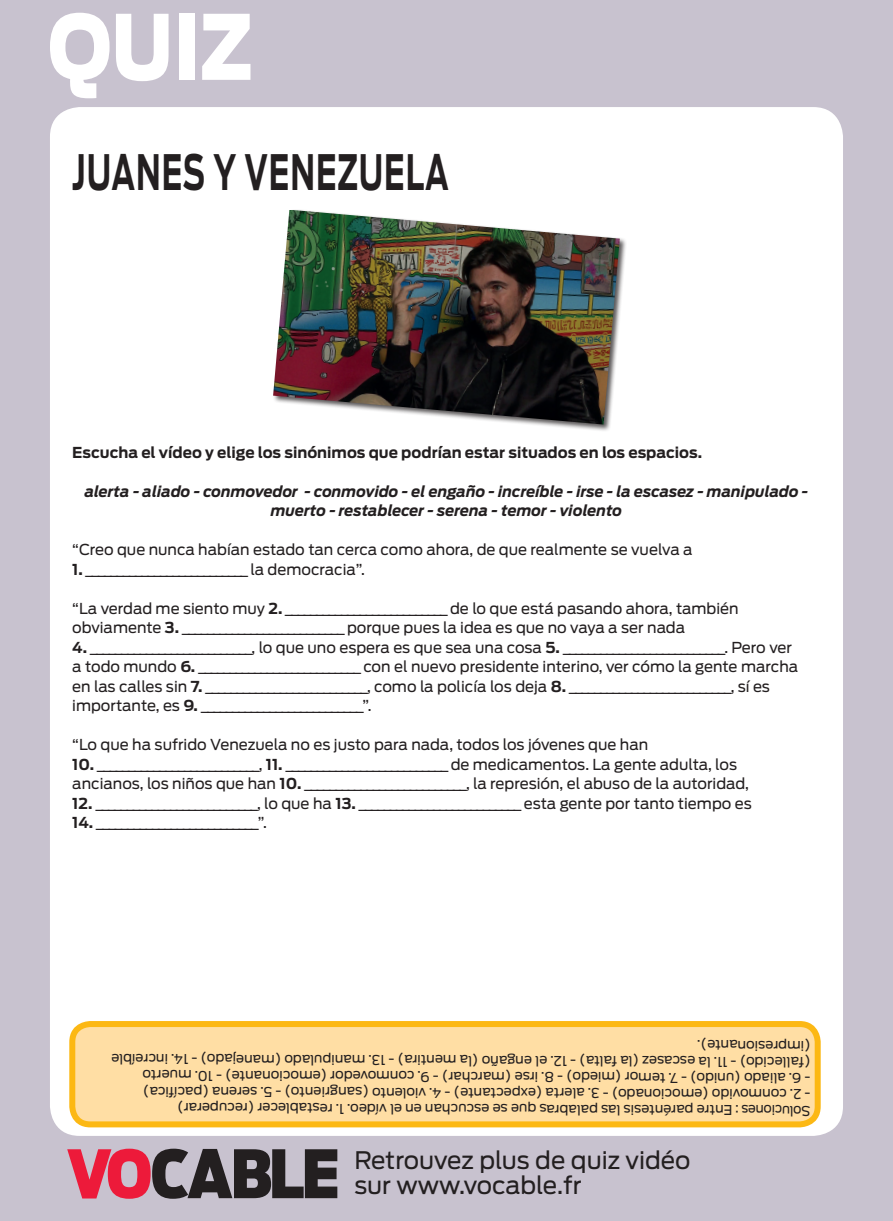
<style>
.page{position:relative;width:893px;height:1221px;background:#fff}
.page>*{position:absolute;margin:0;border:0;box-sizing:border-box;transform-origin:0 0}
.t1{font:900 89.1px "Antenna";color:#fff;scale:.83 1}
.t2{font:700 48.45px "Antenna";letter-spacing:.03em;color:#231f20;scale:.62 1}
.t3{font:24px/25.5px "Antenna";color:#231f20}
.t4{font:15px/19.5px "Antenna";color:#231f20}
.t5{font:italic 700 15px/19.5px "Antenna";color:#231f20;text-align:center}
.t6{font:700 15px "Antenna";color:#231f20}
.t7{font:13.5px/16.2px "Antenna";letter-spacing:-.005em;color:#231f20}
.t8{font:13.5px "Antenna";letter-spacing:-.005em;color:#231f20;scale:.95 1}
.s1{font-weight:700}
</style>
<div class="page">
<div style="left:0;top:0;width:893px;height:1220px;background:#c8c2cf"></div>
<div style="left:50px;top:107px;width:793px;height:1028px;background:#fff;border-radius:30px"></div>
<svg style="left:67px;top:1148px;width:270px;height:50px"></svg>
<div style="left:72px;top:1023px;width:746px;height:101px;background:#ffdea4;border-radius:18px"></div>
<div style="left:69px;top:1020px;width:752px;height:107px;border:6px solid #fcb814;border-radius:18px"></div>
<div style="left:272px;top:209px;width:356px;height:223px;background:#231f20;opacity:.75"></div>
<img style="left:273px;top:210px;width:347px;height:214px">
<h1 class="t1" style="left:48px;top:-6px;width:248px">QUIZ</h1>
<h2 class="t2" style="left:72px;top:143px;width:609px">JUANES Y VENEZUELA</h2>
<p class="t6" style="left:72px;top:443px;width:631px">Escucha el vídeo y elige los sinónimos que podrían estar situados en los espacios.</p>
<p class="t5" style="left:85px;top:481px;width:725px">alerta - aliado - conmovedor - conmovido - el engaño - increíble - irse - la escasez - manipulado - muerto - restablecer - serena - temor - violento</p>
<p class="t4" style="left:72px;top:540px;width:622px">“Creo que nunca habían estado tan cerca como ahora, de que realmente se vuelva a</p>
<p class="t4" style="left:72px;top:559px;width:294px"><span class="s1">1.</span> __________________________ la democracia”.</p>
<p class="t4" style="left:72px;top:598px;width:668px">“La verdad me siento muy <span class="s1">2.</span> __________________________ de lo que está pasando ahora, también obviamente <span class="s1">3.</span> __________________________ porque pues la idea es que no vaya a ser nada</p>
<p class="t4" style="left:72px;top:637px;width:727px"><span class="s1">4.</span> __________________________, lo que uno espera es que sea una cosa <span class="s1">5.</span> __________________________. Pero ver a todo mundo <span class="s1">6.</span> __________________________ con el nuevo presidente interino, ver cómo la gente marcha en las calles sin <span class="s1">7.</span> __________________________, como la policía los deja <span class="s1">8.</span> __________________________, sí es importante, es <span class="s1">9.</span> __________________________”.</p>
<p class="t4" style="left:72px;top:735px;width:577px">“Lo que ha sufrido Venezuela no es justo para nada, todos los jóvenes que han</p>
<p class="t4" style="left:72px;top:754px;width:678px"><span class="s1">10.</span> __________________________, <span class="s1">11.</span> __________________________ de medicamentos. La gente adulta, los ancianos, los niños que han <span class="s1">10.</span> __________________________, la represión, el abuso de la autoridad,</p>
<p class="t4" style="left:72px;top:793px;width:681px"><span class="s1">12.</span> __________________________, lo que ha <span class="s1">13.</span> __________________________ esta gente por tanto tiempo es</p>
<p class="t4" style="left:72px;top:813px;width:196px"><span class="s1">14.</span> __________________________”.</p>
<p class="t7" style="left:811px;top:1053px;width:115px;rotate:-180deg">(impresionante).</p>
<p class="t7" style="left:811px;top:1084px;width:701px;rotate:-180deg">- 6. aliado (unido) - 7. temor (miedo) - 8. irse (marchar) - 9. conmovedor (emocionante) - 10. muerto (fallecido) - 11. la escasez (la falta) - 12. el engaño (la mentira) - 13. manipulado (manejado) - 14. increíble</p>
<p class="t7" style="left:810px;top:1100px;width:669px;rotate:-180deg">- 2. conmovido (emocionado) - 3. alerta (expectante) - 4. violento (sangriento) - 5. serena (pacífica)</p>
<p class="t7" style="left:733px;top:1116px;width:557px;rotate:-180deg">Entre paréntesis las palabras que se escuchan en el vídeo. 1. restablecer (recuperar)</p>
<p class="t8" style="left:810px;top:1118px;width:81px;rotate:-180deg">Soluciones :</p>
<h3 class="t3" style="left:354px;top:1147px;width:338px">Retrouvez plus de quiz vidéo sur www.vocable.fr</h3>
</div>
